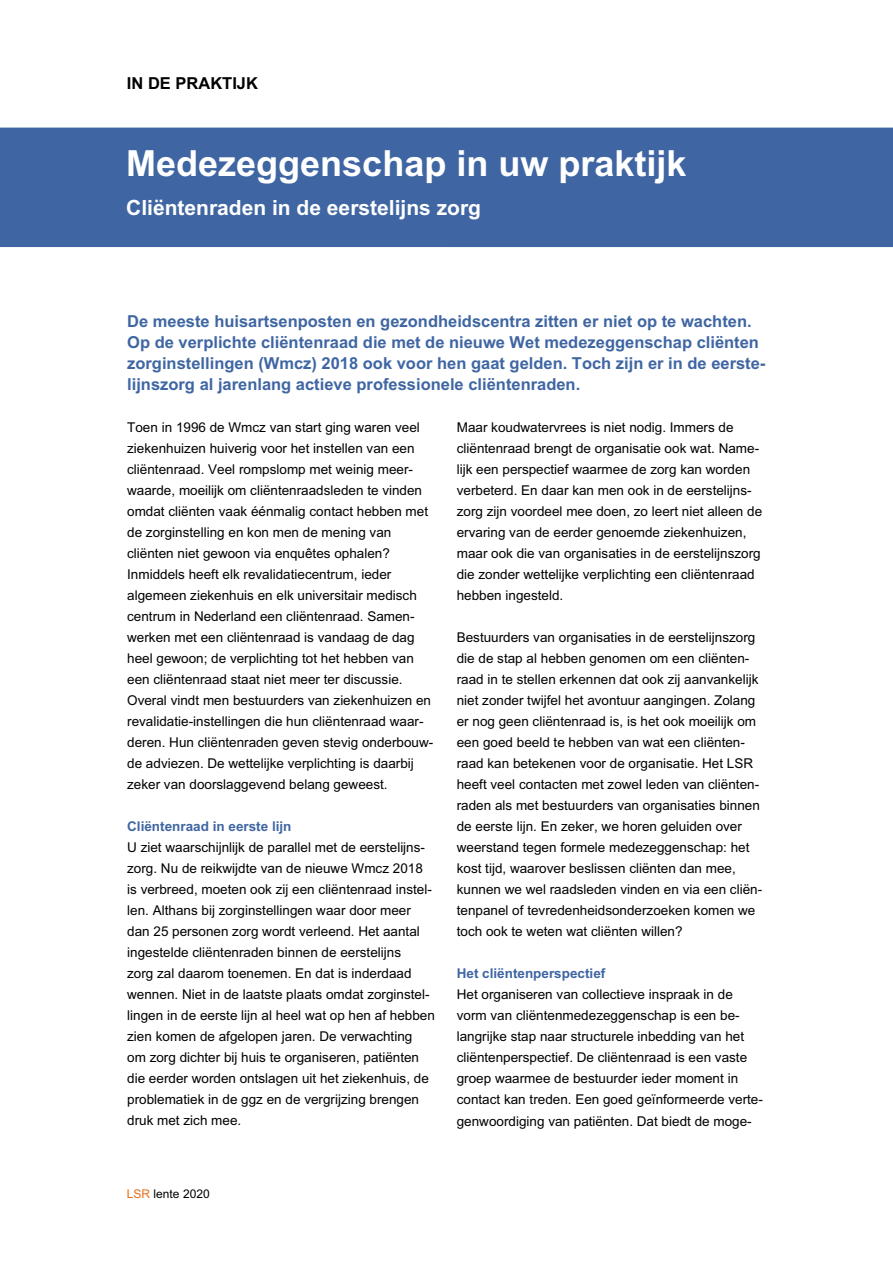
<style>
.page{position:relative;width:893px;height:1263px;background:#fff}
.page>*{position:absolute;margin:0;border:0;box-sizing:border-box;transform-origin:0 0}
.t1{font:700 36px "Arial";color:#fff}
.t2{font:700 21px "Arial";color:#fff}
.t3{font:700 16.5px/21px "Arial";color:#3f66a3}
.t4{font:700 16.5px "Arial";color:#000}
.t5{font:13.5px/21px "Arial";color:#000}
.t6{font:700 13.5px "Arial";color:#3f66a3}
.t7{font:12px "Arial";color:#000}
.s1{color:#e86d1f}
</style>
<div class="page">
<div style="left:0;top:128px;width:893px;height:119px;background:#3f66a3"></div>
<p class="t4" style="left:127px;top:73px;width:133px">IN DE PRAKTIJK</p>
<h1 class="t1" style="left:126px;top:143px;width:562px">Medezeggenschap in uw praktijk</h1>
<h2 class="t2" style="left:126px;top:195px;width:356px">Cliëntenraden in de eerstelijns zorg</h2>
<p class="t3" style="left:127px;top:311px;width:640px">De meeste huisartsenposten en gezondheidscentra zitten er niet op te wachten.<br>Op de verplichte cliëntenraad die met de nieuwe Wet medezeggenschap cliënten zorginstellingen (Wmcz) 2018 ook voor hen gaat gelden. Toch zijn er in de eerste&shy;lijnszorg al jarenlang actieve professionele cliëntenraden.</p>
<p class="t5" style="left:127px;top:417px;width:308px">Toen in 1996 de Wmcz van start ging waren veel ziekenhuizen huiverig voor het instellen van een cliëntenraad. Veel rompslomp met weinig meer&shy;waarde, moeilijk om cliëntenraadsleden te vinden omdat cliënten vaak éénmalig contact hebben met de zorginstelling en kon men de mening van cliënten niet gewoon via enquêtes ophalen?<br>Inmiddels heeft elk revalidatiecentrum, ieder algemeen ziekenhuis en elk universitair medisch centrum in Nederland een cliëntenraad. Samen&shy;werken met een cliëntenraad is vandaag de dag heel gewoon; de verplichting tot het hebben van een cliëntenraad staat niet meer ter discussie.<br>Overal vindt men bestuurders van ziekenhuizen en revalidatie-instellingen die hun cliëntenraad waar&shy;deren. Hun cliëntenraden geven stevig onderbouw&shy;de adviezen. De wettelijke verplichting is daarbij zeker van doorslaggevend belang geweest.</p>
<p class="t6" style="left:127px;top:819px;width:166px">Cliëntenraad in eerste lijn</p>
<p class="t5" style="left:127px;top:837px;width:309px">U ziet waarschijnlijk de parallel met de eerstelijns&shy;zorg. Nu de reikwijdte van de nieuwe Wmcz 2018 is verbreed, moeten ook zij een cliëntenraad instel&shy;len. Althans bij zorginstellingen waar door meer dan 25 personen zorg wordt verleend. Het aantal ingestelde cliëntenraden binnen de eerstelijns<br>zorg zal daarom toenemen. En dat is inderdaad wennen. Niet in de laatste plaats omdat zorginstel&shy;lingen in de eerste lijn al heel wat op hen af hebben zien komen de afgelopen jaren. De verwachting<br>om zorg dichter bij huis te organiseren, patiënten die eerder worden ontslagen uit het ziekenhuis, de problematiek in de ggz en de vergrijzing brengen druk met zich mee.</p>
<p class="t5" style="left:457px;top:417px;width:307px">Maar koudwatervrees is niet nodig. Immers de cliëntenraad brengt de organisatie ook wat. Name&shy;lijk een perspectief waarmee de zorg kan worden verbeterd. En daar kan men ook in de eerstelijns&shy;zorg zijn voordeel mee doen, zo leert niet alleen de ervaring van de eerder genoemde ziekenhuizen, maar ook die van organisaties in de eerstelijnszorg die zonder wettelijke verplichting een cliëntenraad hebben ingesteld.</p>
<p class="t5" style="left:457px;top:627px;width:307px">Bestuurders van organisaties in de eerstelijnszorg die de stap al hebben genomen om een cliënten&shy;raad in te stellen erkennen dat ook zij aanvankelijk niet zonder twijfel het avontuur aangingen. Zolang er nog geen cliëntenraad is, is het ook moeilijk om een goed beeld te hebben van wat een cliënten&shy;raad kan betekenen voor de organisatie. Het LSR heeft veel contacten met zowel leden van cliënten&shy;raden als met bestuurders van organisaties binnen de eerste lijn. En zeker, we horen geluiden over weerstand tegen formele medezeggenschap: het kost tijd, waarover beslissen cliënten dan mee, kunnen we wel raadsleden vinden en via een cliën&shy;tenpanel of tevredenheidsonderzoeken komen we toch ook te weten wat cliënten willen?</p>
<p class="t6" style="left:457px;top:966px;width:150px">Het cliëntenperspectief</p>
<p class="t5" style="left:457px;top:984px;width:308px">Het organiseren van collectieve inspraak in de vorm van cliëntenmedezeggenschap is een be&shy;langrijke stap naar structurele inbedding van het cliëntenperspectief. De cliëntenraad is een vaste groep waarmee de bestuurder ieder moment in contact kan treden. Een goed geïnformeerde verte&shy;genwoordiging van patiënten. Dat biedt de moge-</p>
<p class="t7" style="left:127px;top:1187px;width:84px"><span class="s1">LSR</span> lente 2020</p>
</div>
